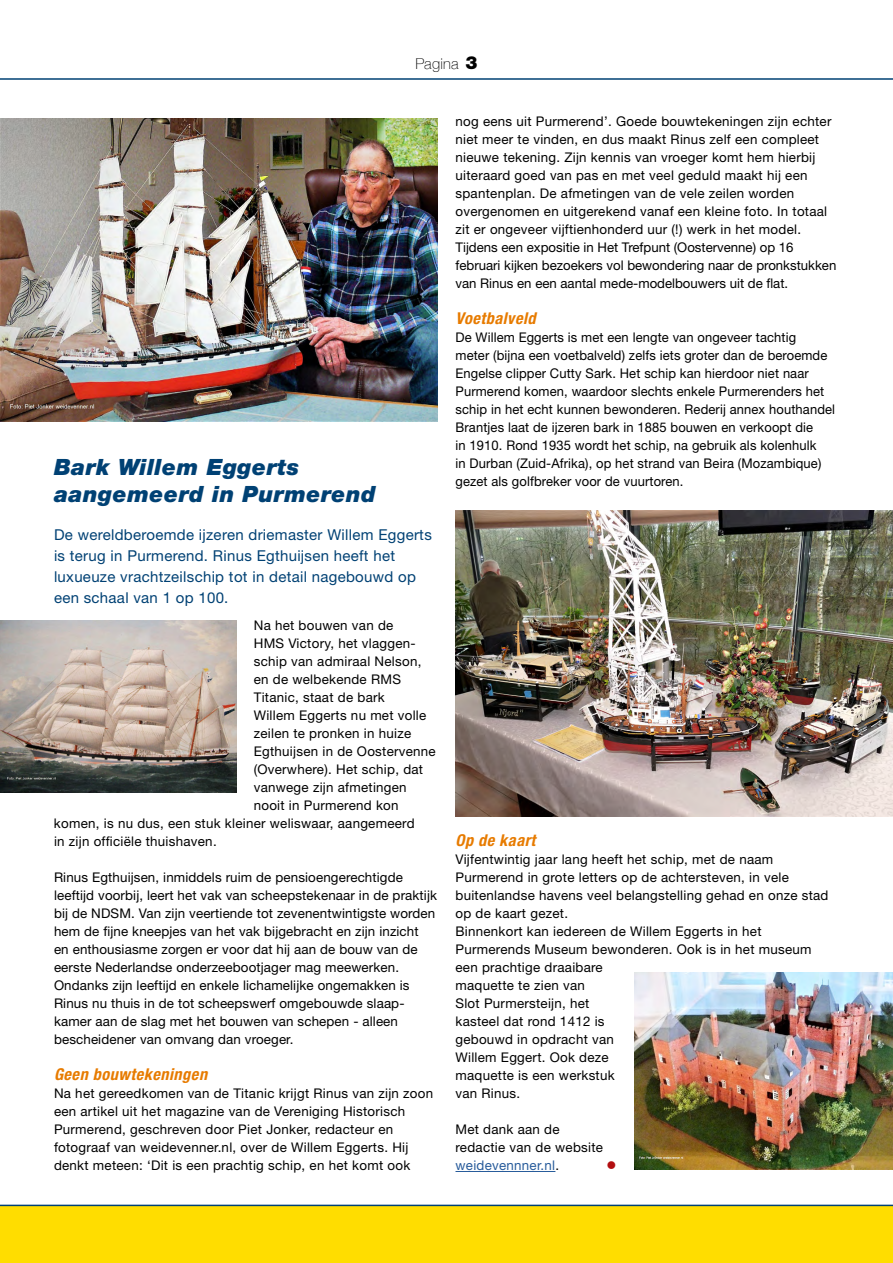
<style>
.page{position:relative;width:893px;height:1263px;background:#fff}
.page>*{position:absolute;margin:0;border:0;box-sizing:border-box;transform-origin:0 0}
.H1__Kop{font:italic 900 22.5px/27px "Helvetica Neue";letter-spacing:.02em;color:#004174}
.H2__Subkop{font:italic 700 condensed 16.35px "Helvetica Neue";letter-spacing:.03em;color:#e77b00}
.H__Introtekst{font:15px/21px "Helvetica Neue";letter-spacing:.02em;color:#004174}
.t1{font:100 15px "Helvetica Neue";letter-spacing:.02em;color:#000}
.P__Tekst_plat{font:13.35px/18px "Helvetica Neue";letter-spacing:.02em;color:#000}
.P__Tekst_plat-2{font:13.35px/18px "Helvetica Neue";color:#000}
.P__Tekst_plat-3{font:13.35px "Wingdings";color:#b20e10}
.s1{font-weight:900;font-size:18px}
.s2{color:#275b9b}
</style>
<div class="page">
<div style="left:0;top:1206px;width:893px;height:57px;background:#fd0"></div>
<hr style="left:0;top:78px;width:893px;height:2px;background:#004174">
<hr style="left:0;top:1205px;width:893px;height:1px;background:#004174">
<hr style="left:455px;top:1171px;width:100px;height:1px;background:#275b9b">
<img style="left:0;top:119px;width:437px;height:302px">
<img style="left:0;top:621px;width:237px;height:171px">
<img style="left:634px;top:972px;width:259px;height:197px">
<img style="left:455px;top:510px;width:438px;height:306px">
<p class="t1" style="left:415px;top:52px;width:63px">Pagina <span class="s1">3</span></p>
<h1 class="H1__Kop" style="left:54px;top:453px;width:323px">Bark Willem Eggerts aangemeerd in Purmerend</h1>
<p class="H__Introtekst" style="left:54px;top:524px;width:379px">De wereldberoemde ijzeren driemaster Willem Eggerts is terug in Purmerend. Rinus Egthuijsen heeft het luxueuze vrachtzeilschip tot in detail nagebouwd op een schaal van 1 op 100.</p>
<p class="P__Tekst_plat" style="left:254px;top:616px;width:141px">Na het bouwen van de</p>
<p class="P__Tekst_plat" style="left:254px;top:634px;width:162px">HMS Victory, het vlaggen-</p>
<p class="P__Tekst_plat" style="left:254px;top:652px;width:169px">schip van admiraal Nelson,</p>
<p class="P__Tekst_plat" style="left:254px;top:670px;width:149px">en de welbekende RMS</p>
<p class="P__Tekst_plat" style="left:254px;top:688px;width:132px">Titanic, staat de bark</p>
<p class="P__Tekst_plat" style="left:254px;top:706px;width:174px">Willem Eggerts nu met volle</p>
<p class="P__Tekst_plat" style="left:254px;top:724px;width:159px">zeilen te pronken in huize</p>
<p class="P__Tekst_plat" style="left:254px;top:742px;width:184px">Egthuijsen in de Oostervenne</p>
<p class="P__Tekst_plat" style="left:254px;top:760px;width:171px">(Overwhere). Het schip, dat</p>
<p class="P__Tekst_plat" style="left:254px;top:778px;width:154px">vanwege zijn afmetingen</p>
<p class="P__Tekst_plat" style="left:254px;top:796px;width:146px">nooit in Purmerend kon</p>
<p class="P__Tekst_plat" style="left:54px;top:814px;width:362px">komen, is nu dus, een stuk kleiner weliswaar, aangemeerd</p>
<p class="P__Tekst_plat" style="left:54px;top:832px;width:164px">in zijn officiële thuishaven.</p>
<p class="P__Tekst_plat" style="left:54px;top:868px;width:385px">Rinus Egthuijsen, inmiddels ruim de pensioengerechtigde leeftijd voorbij, leert het vak van scheepstekenaar in de praktijk bij de NDSM. Van zijn veertiende tot zevenentwintigste worden hem de fijne kneepjes van het vak bijgebracht en zijn inzicht<br>en enthousiasme zorgen er voor dat hij aan de bouw van de eerste Nederlandse onderzeebootjager mag meewerken.<br>Ondanks zijn leeftijd en enkele lichamelijke ongemakken is Rinus nu thuis in de tot scheepswerf omgebouwde slaap&shy;kamer aan de slag met het bouwen van schepen - alleen bescheidener van omvang dan vroeger.</p>
<h2 class="H2__Subkop" style="left:54px;top:1064px;width:155px">Geen bouwtekeningen</h2>
<p class="P__Tekst_plat" style="left:54px;top:1084px;width:381px">Na het gereedkomen van de Titanic krijgt Rinus van zijn zoon een artikel uit het magazine van de Vereniging Historisch Purmerend, geschreven door Piet Jonker, redacteur en fotograaf van weidevenner.nl, over de Willem Eggerts. Hij denkt meteen: ‘Dit is een prachtig schip, en het komt ook</p>
<p class="P__Tekst_plat" style="left:455px;top:112px;width:377px">nog eens uit Purmerend’. Goede bouwtekeningen zijn echter niet meer te vinden, en dus maakt Rinus zelf een compleet nieuwe tekening. Zijn kennis van vroeger komt hem hierbij uiteraard goed van pas en met veel geduld maakt hij een spantenplan. De afmetingen van de vele zeilen worden overgenomen en uitgerekend vanaf een kleine foto. In totaal zit er ongeveer vijftienhonderd uur (!) werk in het model.</p>
<p class="P__Tekst_plat-2" style="left:455px;top:238px;width:382px">Tijdens een expositie in Het Trefpunt (Oostervenne) op 16 februari kijken bezoekers vol bewondering naar de pronkstukken van Rinus en een aantal mede-modelbouwers uit de flat.</p>
<h2 class="H2__Subkop" style="left:455px;top:308px;width:82px">Voetbalveld</h2>
<p class="P__Tekst_plat" style="left:455px;top:328px;width:381px">De Willem Eggerts is met een lengte van ongeveer tachtig<br>meter (bijna een voetbalveld) zelfs iets groter dan de beroemde Engelse clipper Cutty Sark. Het schip kan hierdoor niet naar Purmerend komen, waardoor slechts enkele Purmerenders het schip in het echt kunnen bewonderen. Rederij annex houthandel Brantjes laat de ijzeren bark in 1885 bouwen en verkoopt die<br>in 1910. Rond 1935 wordt het schip, na gebruik als kolenhulk<br>in Durban (Zuid-Afrika), op het strand van Beira (Mozambique) gezet als golfbreker voor de vuurtoren.</p>
<h2 class="H2__Subkop" style="left:455px;top:830px;width:81px">Op de kaart</h2>
<p class="P__Tekst_plat" style="left:455px;top:850px;width:375px">Vijfentwintig jaar lang heeft het schip, met de naam Purmerend in grote letters op de achtersteven, in vele buitenlandse havens veel belangstelling gehad en onze stad op de kaart gezet.</p>
<p class="P__Tekst_plat" style="left:455px;top:922px;width:358px">Binnenkort kan iedereen de Willem Eggerts in het<br>Purmerends Museum bewonderen. Ook is in het museum een prachtige draaibare<br>maquette te zien van<br>Slot Purmersteijn, het<br>kasteel dat rond 1412 is<br>gebouwd in opdracht van<br>Willem Eggert. Ook deze<br>maquette is een werkstuk<br>van Rinus.</p>
<p class="P__Tekst_plat" style="left:455px;top:1120px;width:149px">Met dank aan de redactie van de website <span class="s2">weidevennner.nl</span>.</p>
<p class="P__Tekst_plat-3" style="left:607px;top:1158px;width:11px">●</p>
</div>
